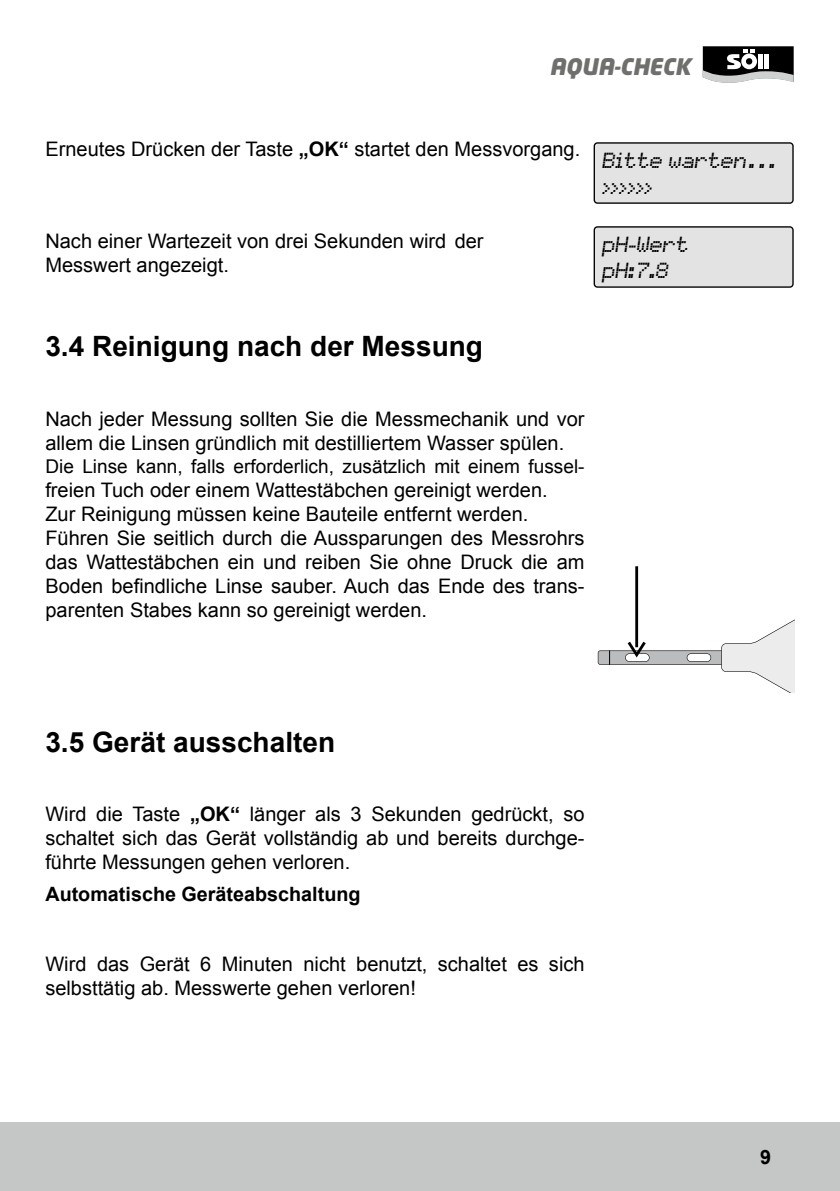
<style>
.page{position:relative;width:840px;height:1191px;background:#fff}
.page>*{position:absolute;margin:0;border:0;box-sizing:border-box;transform-origin:0 0}
.t1{font:700 28px "Arial";color:#000}
.t2{font:25.8px/25.8px "Elektra";color:#000}
.t3{font:italic 900 22.6px "Neo Tech";color:#6f6f6e}
.t4{font:20px/24px "Arial";color:#000}
.t5{font:700 19.8px "Arial";color:#000}
.t6{font:19px "Arial";color:#000}
.s1{font-weight:700}
</style>
<div class="page">
<div style="left:0;top:1123px;width:839px;height:68px;background:#c5c6c6"></div>
<svg style="left:702px;top:46px;width:92px;height:102px"></svg>
<hr style="left:758px;top:54px;width:4px;height:15px;background:#fff">
<div style="left:763px;top:54px;width:5px;height:15px;background:#fff"></div>
<div style="left:594px;top:143px;width:198px;height:60px;background:#e3e3e3;border-radius:3px"></div>
<div style="left:593px;top:142px;width:200px;height:62px;border:1px solid #000;border-radius:3px"></div>
<div style="left:594px;top:227px;width:198px;height:60px;background:#e3e3e3;border-radius:3px"></div>
<div style="left:593px;top:226px;width:200px;height:62px;border:1px solid #000;border-radius:3px"></div>
<svg style="left:597px;top:618px;width:197px;height:74px"></svg>
<hr style="left:635px;top:566px;width:2px;height:81px;background:#000">
<p class="t3" style="left:549px;top:57px;width:143px">AQUA-CHECK</p>
<p class="t4" style="left:45px;top:137px;width:536px">Erneutes Drücken der Taste <span class="s1">„OK“</span> startet den Messvorgang.</p>
<p class="t4" style="left:45px;top:230px;width:439px">Nach einer Wartezeit von drei Sekunden wird der<br>Messwert angezeigt.</p>
<p class="t2" style="left:601px;top:147px;width:178px">Bitte warten ... &gt;&gt;&gt;&gt;&gt;&gt;</p>
<p class="t2" style="left:601px;top:231px;width:91px">pH-Wert pH:7.8</p>
<h1 class="t1" style="left:45px;top:328px;width:439px">3.4 Reinigung nach der Messung</h1>
<p class="t4" style="left:45px;top:407px;width:540px">Nach jeder Messung sollten Sie die Messmechanik und vor allem die Linsen gründlich mit destilliertem Wasser spülen.</p>
<p class="t6" style="left:45px;top:453px;width:540px">Die Linse kann, falls erforderlich, zusätzlich mit einem fussel-</p>
<p class="t4" style="left:45px;top:478px;width:540px">freien Tuch oder einem Wattestäbchen gereinigt werden.<br>Zur Reinigung müssen keine Bauteile entfernt werden.<br>Führen Sie seitlich durch die Aussparungen des Messrohrs das Wattestäbchen ein und reiben Sie ohne Druck die am Boden befindliche Linse sauber. Auch das Ende des trans&shy;parenten Stabes kann so gereinigt werden.</p>
<h1 class="t1" style="left:45px;top:723px;width:291px">3.5 Gerät ausschalten</h1>
<p class="t4" style="left:45px;top:802px;width:540px;text-align:justify">Wird die Taste <span class="s1">„OK“</span> länger als 3 Sekunden gedrückt, so schaltet sich das Gerät vollständig ab und bereits durchge&shy;führte Messungen gehen verloren.</p>
<p class="t5" style="left:45px;top:881px;width:316px">Automatische Geräteabschaltung</p>
<p class="t4" style="left:45px;top:951px;width:540px">Wird das Gerät 6 Minuten nicht benutzt, schaltet es sich selbsttätig ab. Messwerte gehen verloren!</p>
<p class="t5" style="left:759px;top:1144px;width:12px">9</p>
</div>
